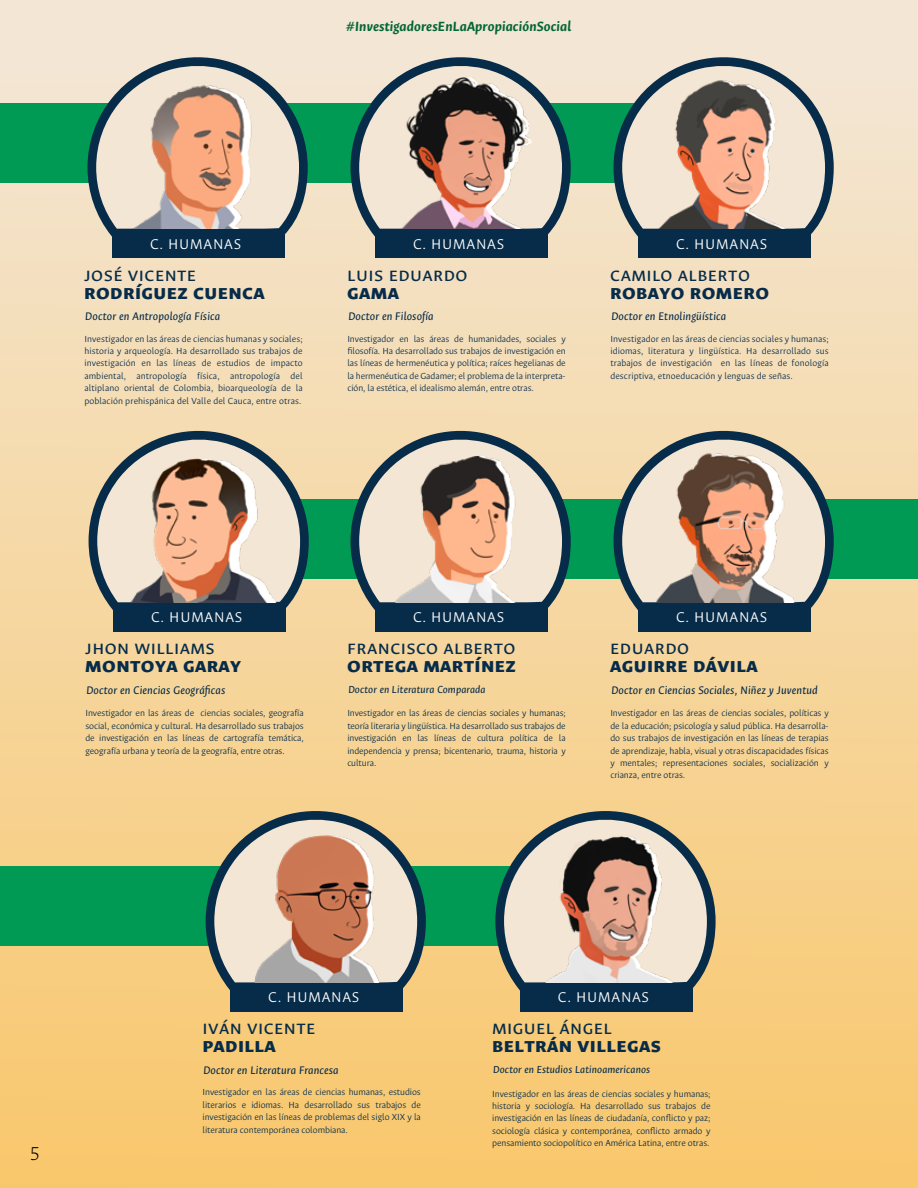
<style>
.page{position:relative;width:918px;height:1188px;background:#fff}
.page>*{position:absolute;margin:0;border:0;box-sizing:border-box;transform-origin:0 0}
.t1{font:21px "Ancizar Sans";letter-spacing:.02em;color:#072c49}
.t2{font:800 21px "Ancizar Sans";letter-spacing:.02em;color:#072c49}
.t3{font:100 21px "Ancizar Sans";color:#000}
.t4{font:300 15.9px "Ancizar Sans";letter-spacing:.05em;color:#fff}
.t5{font:italic 700 15px "Ancizar Sans";letter-spacing:.01em;color:#046637}
.t6{font:italic 12.45px "Ancizar Sans";letter-spacing:.01em;color:#072c49}
.t7{font:italic 11.55px "Ancizar Sans";letter-spacing:.01em;color:#072c49}
.t8{font:300 9.9px/12.5px "Ancizar Sans";letter-spacing:-.005em;color:#072c49;text-align:justify}
</style>
<div class="page">
<div style="left:0;top:0;width:918px;height:1188px;background:linear-gradient(to bottom,#f3e8da,#f9c76c)"></div>
<div style="left:0;top:103px;width:802px;height:80px;background:#009a55"></div>
<div style="left:177px;top:499px;width:741px;height:80px;background:#009a55"></div>
<div style="left:0;top:866px;width:665px;height:80px;background:#009a55"></div>
<svg style="left:89px;top:430px;width:220px;height:181px;background:#b3b09c"></svg>
<img style="left:124px;top:446px;width:175px;height:169px">
<div style="left:113px;top:603px;width:173px;height:29px;background:#072c49"></div>
<svg style="left:351px;top:430px;width:220px;height:181px;background:#bab7a5"></svg>
<img style="left:386px;top:456px;width:140px;height:147px">
<div style="left:375px;top:603px;width:173px;height:29px;background:#072c49"></div>
<svg style="left:87px;top:56px;width:221px;height:181px;background:#aeb6ab"></svg>
<img style="left:112px;top:79px;width:151px;height:151px">
<div style="left:112px;top:230px;width:173px;height:28px;background:#072c49"></div>
<svg style="left:351px;top:56px;width:220px;height:181px;background:#b4baaf"></svg>
<img style="left:396px;top:77px;width:136px;height:153px">
<div style="left:375px;top:230px;width:173px;height:28px;background:#072c49"></div>
<svg style="left:614px;top:430px;width:220px;height:181px;background:#b9b6a4"></svg>
<img style="left:653px;top:446px;width:143px;height:157px">
<div style="left:638px;top:603px;width:173px;height:29px;background:#072c49"></div>
<svg style="left:614px;top:56px;width:220px;height:181px;background:#b3b6ad"></svg>
<img style="left:649px;top:77px;width:155px;height:153px">
<div style="left:638px;top:230px;width:173px;height:28px;background:#072c49"></div>
<svg style="left:495px;top:810px;width:221px;height:181px;background:#bcb397"></svg>
<img style="left:537px;top:824px;width:142px;height:159px">
<div style="left:520px;top:983px;width:172px;height:29px;background:#072c49"></div>
<svg style="left:206px;top:810px;width:220px;height:181px;background:#bcb69c"></svg>
<img style="left:255px;top:834px;width:129px;height:149px">
<div style="left:230px;top:983px;width:173px;height:29px;background:#072c49"></div>
<h3 class="t5" style="left:346px;top:18px;width:227px">#InvestigadoresEnLaApropiaciónSocial</h3>
<h2 class="t4" style="left:150px;top:235px;width:93px">C. HUMANAS</h2>
<h2 class="t4" style="left:413px;top:235px;width:93px">C. HUMANAS</h2>
<h2 class="t4" style="left:676px;top:235px;width:93px">C. HUMANAS</h2>
<h1 class="t1" style="left:84px;top:263px;width:113px">JOSÉ VICENTE</h1>
<h1 class="t2" style="left:84px;top:280px;width:182px">RODRÍGUEZ CUENCA</h1>
<h1 class="t1" style="left:347px;top:263px;width:122px">LUIS EDUARDO</h1>
<h1 class="t2" style="left:347px;top:280px;width:53px">GAMA</h1>
<h1 class="t1" style="left:610px;top:263px;width:141px">CAMILO ALBERTO</h1>
<h1 class="t2" style="left:610px;top:280px;width:160px">ROBAYO ROMERO</h1>
<p class="t6" style="left:85px;top:309px;width:137px">Doctor en Antropología Física</p>
<p class="t6" style="left:348px;top:309px;width:87px">Doctor en Filosofía</p>
<p class="t6" style="left:611px;top:309px;width:116px">Doctor en Etnolingüística</p>
<p class="t8" style="left:84px;top:332px;width:220px">Investigador en las áreas de ciencias humanas y sociales; historia y arqueología. Ha desarrollado sus trabajos de investigación en las líneas de estudios de impacto ambiental, antropología física, antropología del altiplano oriental de Colombia, bioarqueología de la población prehispánica del Valle del Cauca, entre otras.</p>
<p class="t8" style="left:347px;top:332px;width:220px">Investigador en las áreas de humanidades, sociales y filosofía. Ha desarrollado sus trabajos de investigación en las líneas de hermenéutica y política; raíces hegelianas de la hermenéutica de Gadamer; el problema de la interpreta&shy;ción, la estética, el idealismo alemán, entre otras.</p>
<p class="t8" style="left:610px;top:332px;width:220px">Investigador en las áreas de ciencias sociales y humanas; idiomas, literatura y lingüística. Ha desarrollado sus trabajos de investigación en las líneas de fonología descriptiva, etnoeducación y lenguas de señas.</p>
<h2 class="t4" style="left:151px;top:609px;width:93px">C. HUMANAS</h2>
<h2 class="t4" style="left:413px;top:609px;width:93px">C. HUMANAS</h2>
<h2 class="t4" style="left:676px;top:609px;width:93px">C. HUMANAS</h2>
<h1 class="t1" style="left:85px;top:636px;width:131px">JHON WILLIAMS</h1>
<h1 class="t2" style="left:85px;top:654px;width:157px">MONTOYA GARAY</h1>
<h1 class="t1" style="left:347px;top:636px;width:170px">FRANCISCO ALBERTO</h1>
<h1 class="t2" style="left:347px;top:654px;width:170px">ORTEGA MARTÍNEZ</h1>
<h1 class="t1" style="left:610px;top:636px;width:80px">EDUARDO</h1>
<h1 class="t2" style="left:610px;top:654px;width:149px">AGUIRRE DÁVILA</h1>
<p class="t6" style="left:86px;top:683px;width:141px">Doctor en Ciencias Geográficas</p>
<p class="t7" style="left:348px;top:683px;width:139px">Doctor en Literatura Comparada</p>
<p class="t6" style="left:611px;top:683px;width:208px">Doctor en Ciencias Sociales, Niñez y Juventud</p>
<p class="t8" style="left:85px;top:707px;width:220px">Investigador en las áreas de ciencias sociales, geografía social, económica y cultural. Ha desarrollado sus trabajos de investigación en las líneas de cartografía temática, geografía urbana y teoría de la geografía, entre otras.</p>
<p class="t8" style="left:347px;top:707px;width:220px">Investigador en las áreas de ciencias sociales y humanas; teoría literaria y lingüística. Ha desarrollado sus trabajos de investigación en las líneas de cultura política de la independencia y prensa; bicentenario, trauma, historia y cultura.</p>
<p class="t8" style="left:610px;top:707px;width:220px">Investigador en las áreas de ciencias sociales, políticas y de la educación; psicología y salud pública. Ha desarrolla&shy;do sus trabajos de investigación en las líneas de terapias de aprendizaje, habla, visual y otras discapacidades físicas y mentales; representaciones sociales, socialización y crianza, entre otras.</p>
<h1 class="t3" style="left:29px;top:1142px;width:12px">5</h1>
<h2 class="t4" style="left:268px;top:989px;width:93px">C. HUMANAS</h2>
<h2 class="t4" style="left:558px;top:989px;width:93px">C. HUMANAS</h2>
<h1 class="t1" style="left:202px;top:1016px;width:115px">IVÁN VICENTE</h1>
<h1 class="t2" style="left:202px;top:1034px;width:75px">PADILLA</h1>
<h1 class="t1" style="left:492px;top:1016px;width:121px">MIGUEL ÁNGEL</h1>
<h1 class="t2" style="left:492px;top:1034px;width:170px">BELTRÁN VILLEGAS</h1>
<p class="t6" style="left:203px;top:1063px;width:137px">Doctor en Literatura Francesa</p>
<p class="t7" style="left:493px;top:1063px;width:158px">Doctor en Estudios Latinoamericanos</p>
<p class="t8" style="left:203px;top:1086px;width:220px">Investigador en las áreas de ciencias humanas, estudios literarios e idiomas. Ha desarrollado sus trabajos de investigación en las líneas de problemas del siglo XIX y la literatura contemporánea colombiana.</p>
<p class="t8" style="left:492px;top:1087px;width:220px">Investigador en las áreas de ciencias sociales y humanas; historia y sociología. Ha desarrollado sus trabajos de investigación en las líneas de ciudadanía, conflicto y paz; sociología clásica y contemporánea, conflicto armado y pensamiento sociopolítico en América Latina, entre otras.</p>
</div>
